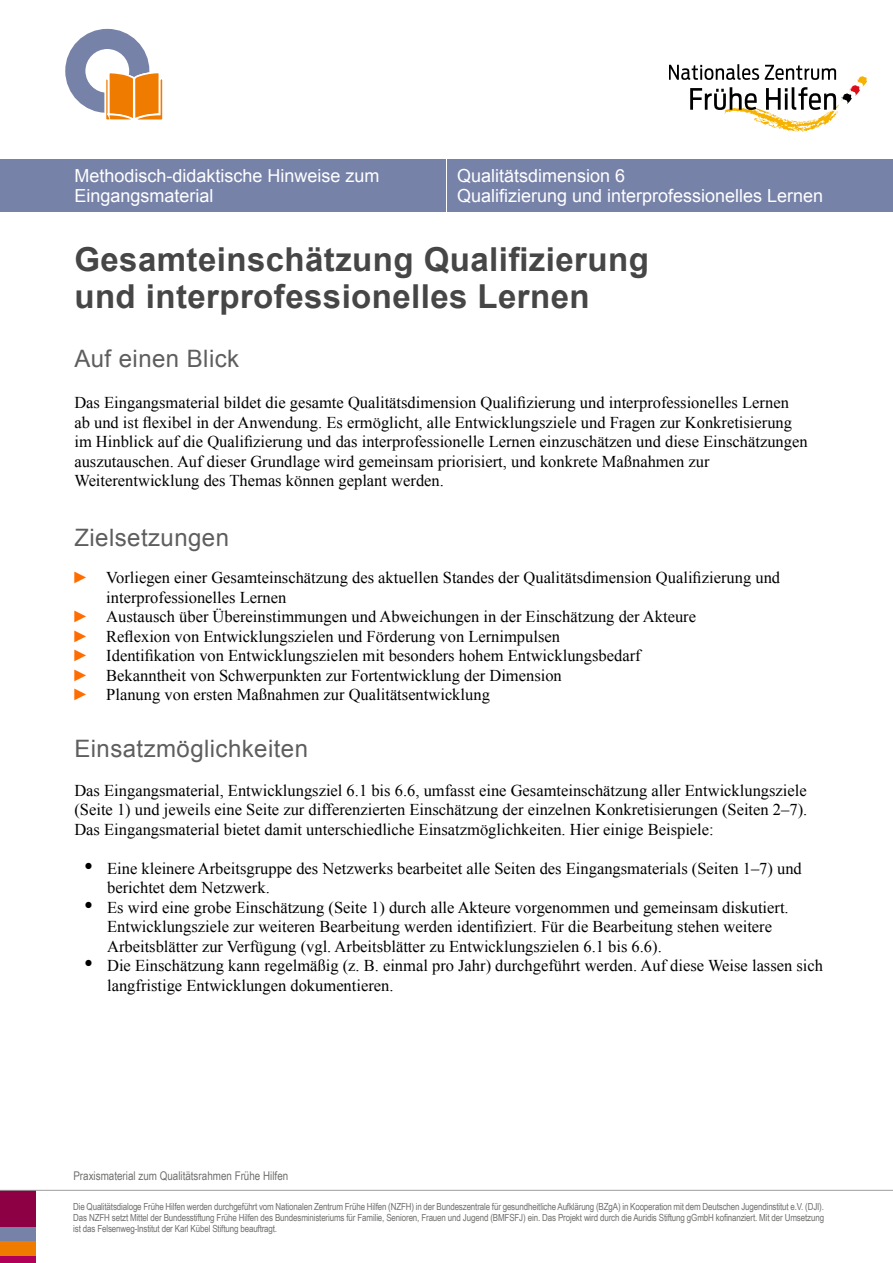
<style>
.page{position:relative;width:893px;height:1263px;background:#fff}
.page>*{position:absolute;margin:0;border:0;box-sizing:border-box;transform-origin:0 0}
.t1{font:700 33px/37.5px "Arial";letter-spacing:.015em;color:#464646}
.t2{font:24px "Arial";letter-spacing:.02em;color:#5e5e5e}
.Leitsystem-Kopf{font:18px/19.5px "Arial";color:#fff}
.p_Fließtext{font:16.5px/19.5px "Times New Roman";color:#000}
.p_Arial_8_Pt{font:12px "Arial Narrow";color:#6f6f6e}
.t3{font:9.75px/11.2px "Arial Narrow";letter-spacing:-.015em;color:#6f6f6e;text-align:justify}
.s1{font-family:"Arial Narrow";color:#ff6d00}
</style>
<div class="page">
<div style="left:0;top:1255px;width:35px;height:8px;background:#b10057"></div>
<div style="left:0;top:1191px;width:35px;height:36px;background:#8d0044"></div>
<div style="left:0;top:1227px;width:35px;height:14px;background:#7782a8"></div>
<div style="left:0;top:1241px;width:35px;height:14px;background:#ef7c00"></div>
<hr style="left:0;top:1190px;width:893px;height:1px;background:#9c9d9d">
<div style="left:0;top:159px;width:893px;height:53px;background:#7782a8"></div>
<hr style="left:446px;top:147px;width:1px;height:74px;background:#fff">
<div style="left:65px;top:29px;width:84px;height:84px;border:20px solid #7682a7;border-radius:50%"></div>
<svg style="left:103px;top:66px;width:60px;height:54px"></svg>
<svg style="left:669px;top:64px;width:198px;height:68px"></svg>
<p class="Leitsystem-Kopf" style="left:74px;top:166px;width:307px">Methodisch-didaktische Hinweise zum<br>Eingangsmaterial</p>
<p class="Leitsystem-Kopf" style="left:457px;top:166px;width:170px">Qualitätsdimension 6</p>
<p class="Leitsystem-Kopf" style="left:457px;top:186px;width:368px">Qualifizierung und interprofessionelles Lernen</p>
<h1 class="t1" style="left:74px;top:241px;width:576px">Gesamteinschätzung Qualifizierung und interprofessionelles Lernen</h1>
<h2 class="t2" style="left:74px;top:343px;width:166px">Auf einen Blick</h2>
<p class="p_Fließtext" style="left:74px;top:393px;width:735px">Das Eingangsmaterial bildet die gesamte Qualitätsdimension Qualifizierung und interprofessionelles Lernen ab und ist flexibel in der Anwendung. Es ermöglicht, alle Entwicklungsziele und Fragen zur Konkretisierung im Hinblick auf die Qualifizierung und das interprofessionelle Lernen einzuschätzen und diese Einschätzungen auszutauschen. Auf dieser Grundlage wird gemeinsam priorisiert, und konkrete Maßnahmen zur Weiterentwicklung des Themas können geplant werden.</p>
<h2 class="t2" style="left:74px;top:521px;width:156px">Zielsetzungen</h2>
<p class="p_Fließtext" style="left:106px;top:568px;width:675px;text-indent:-32px"><span class="s1">►</span> Vorliegen einer Gesamteinschätzung des aktuellen Standes der Qualitätsdimension Qualifizierung und interprofessionelles Lernen</p>
<p class="p_Fließtext" style="left:74px;top:607px;width:623px"><span class="s1">►</span> Austausch über Übereinstimmungen und Abweichungen in der Einschätzung der Akteure</p>
<p class="p_Fließtext" style="left:74px;top:626px;width:487px"><span class="s1">►</span> Reflexion von Entwicklungszielen und Förderung von Lernimpulsen</p>
<p class="p_Fließtext" style="left:74px;top:646px;width:568px"><span class="s1">►</span> Identifikation von Entwicklungszielen mit besonders hohem Entwicklungsbedarf</p>
<p class="p_Fließtext" style="left:74px;top:665px;width:489px"><span class="s1">►</span> Bekanntheit von Schwerpunkten zur Fortentwicklung der Dimension</p>
<p class="p_Fließtext" style="left:74px;top:685px;width:417px"><span class="s1">►</span> Planung von ersten Maßnahmen zur Qualitätsentwicklung</p>
<h2 class="t2" style="left:74px;top:733px;width:235px">Einsatzmöglichkeiten</h2>
<p class="p_Fließtext" style="left:74px;top:780px;width:734px;text-align:justify">Das Eingangsmaterial, Entwicklungsziel 6.1 bis 6.6, umfasst eine Gesamteinschätzung aller Entwicklungsziele (Seite 1) und jeweils eine Seite zur differenzierten Einschätzung der einzelnen Konkretisierungen (Seiten 2–7).<br>Das Eingangsmaterial bietet damit unterschiedliche Einsatzmöglichkeiten. Hier einige Beispiele:</p>
<p class="p_Fließtext" style="left:107px;top:858px;width:696px;text-indent:-23px">• Eine kleinere Arbeitsgruppe des Netzwerks bearbeitet alle Seiten des Eingangsmaterials (Seiten 1–7) und berichtet dem Netzwerk.</p>
<p class="p_Fließtext" style="left:107px;top:897px;width:683px;text-indent:-23px">• Es wird eine grobe Einschätzung (Seite 1) durch alle Akteure vorgenommen und gemeinsam diskutiert.<br>Entwicklungsziele zur weiteren Bearbeitung werden identifiziert. Für die Bearbeitung stehen weitere<br>Arbeitsblätter zur Verfügung (vgl. Arbeitsblätter zu Entwicklungszielen 6.1 bis 6.6).</p>
<p class="p_Fließtext" style="left:107px;top:956px;width:717px;text-indent:-23px">• Die Einschätzung kann regelmäßig (z. B. einmal pro Jahr) durchgeführt werden. Auf diese Weise lassen sich langfristige Entwicklungen dokumentieren.</p>
<p class="p_Arial_8_Pt" style="left:73px;top:1167px;width:216px">Praxismaterial zum Qualitätsrahmen Frühe Hilfen</p>
<p class="t3" style="left:73px;top:1200px;width:752px">Die Qualitätsdialoge Frühe Hilfen werden durchgeführt vom Nationalen Zentrum Frühe Hilfen (NZFH) in der Bundeszentrale für gesundheitliche Aufklärung (BZgA) in Kooperation mit dem Deutschen Jugendinstitut e.V. (DJI).<br>Das NZFH setzt Mittel der Bundesstiftung Frühe Hilfen des Bundesministeriums für Familie, Senioren, Frauen und Jugend (BMFSFJ) ein. Das Projekt wird durch die Auridis Stiftung gGmbH kofinanziert. Mit der Umsetzung ist das Felsenweg-Institut der Karl Kübel Stiftung beauftragt.</p>
</div>
